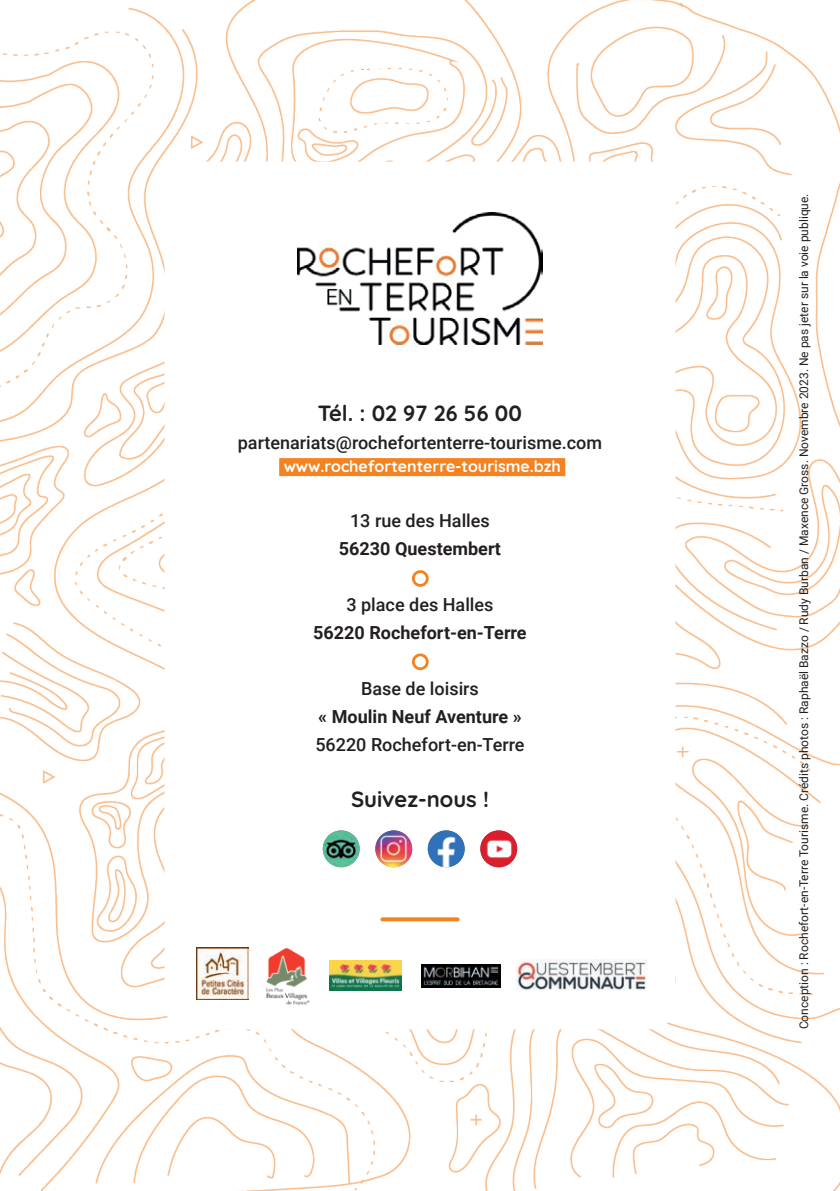
<style>
.page{position:relative;width:840px;height:1191px;background:#fff}
.page>*{position:absolute;margin:0;border:0;box-sizing:border-box;transform-origin:0 0}
.t1{font:700 22px "Quicksand";color:#231f20}
.t2{font:500 18px "Roboto";color:#231f20}
.t3{font:700 18px "Roboto";color:#231f20}
.t4{font:700 16px "Quicksand";color:#fff}
.t5{font:12px "Roboto";color:#231f20}
</style>
<div class="page">
<img style="left:0;top:0;width:839px;height:1191px">
<div style="left:164px;top:162px;width:511px;height:867px;background:#fff;border-radius:24px"></div>
<div style="left:279px;top:458px;width:286px;height:18px;background:#f58220"></div>
<img style="left:298px;top:213px;width:243px;height:131px">
<img style="left:322px;top:830px;width:37px;height:37px;border-radius:18px">
<img style="left:427px;top:830px;width:37px;height:37px;border-radius:18px">
<img style="left:375px;top:830px;width:37px;height:37px;border-radius:18px">
<img style="left:480px;top:830px;width:37px;height:37px;border-radius:18px">
<div style="left:412px;top:570px;width:16px;height:17px;border:3px solid #f58220;border-radius:50%"></div>
<div style="left:412px;top:653px;width:16px;height:17px;border:3px solid #f58220;border-radius:50%"></div>
<img style="left:516px;top:959px;width:131px;height:31px">
<img style="left:196px;top:947px;width:53px;height:52px">
<img style="left:266px;top:948px;width:44px;height:57px">
<img style="left:329px;top:961px;width:72px;height:29px">
<img style="left:421px;top:964px;width:79px;height:23px">
<svg style="left:382px;top:917px;width:75px;height:4px"></svg>
<h1 class="t1" style="left:318px;top:396px;width:205px">Tél. : 02 97 26 56 00</h1>
<h2 class="t2" style="left:238px;top:430px;width:366px">partenariats@rochefortenterre-tourisme.com</h2>
<h3 class="t4" style="left:283px;top:454px;width:278px">www.rochefortenterre-tourisme.bzh</h3>
<h2 class="t2" style="left:350px;top:508px;width:141px">13 rue des Halles</h2>
<h2 class="t3" style="left:339px;top:536px;width:163px">56230 Questembert</h2>
<h2 class="t2" style="left:346px;top:592px;width:148px">3 place des Halles</h2>
<h2 class="t3" style="left:313px;top:620px;width:215px">56220 Rochefort-en-Terre</h2>
<h2 class="t2" style="left:361px;top:676px;width:119px">Base de loisirs</h2>
<h2 class="t3" style="left:318px;top:704px;width:205px">« Moulin Neuf Aventure »</h2>
<h2 class="t2" style="left:315px;top:732px;width:211px">56220 Rochefort-en-Terre</h2>
<h1 class="t1" style="left:351px;top:782px;width:139px">Suivez-nous !</h1>
<p class="t5" style="left:795px;top:1029px;width:837px;rotate:-90deg">Conception : Rochefort-en-Terre Tourisme. Crédits photos : Raphaël Bazzo / Rudy Burban / Maxence Gross. Novembre 2023. Ne pas jeter sur la voie publique.</p>
</div>
